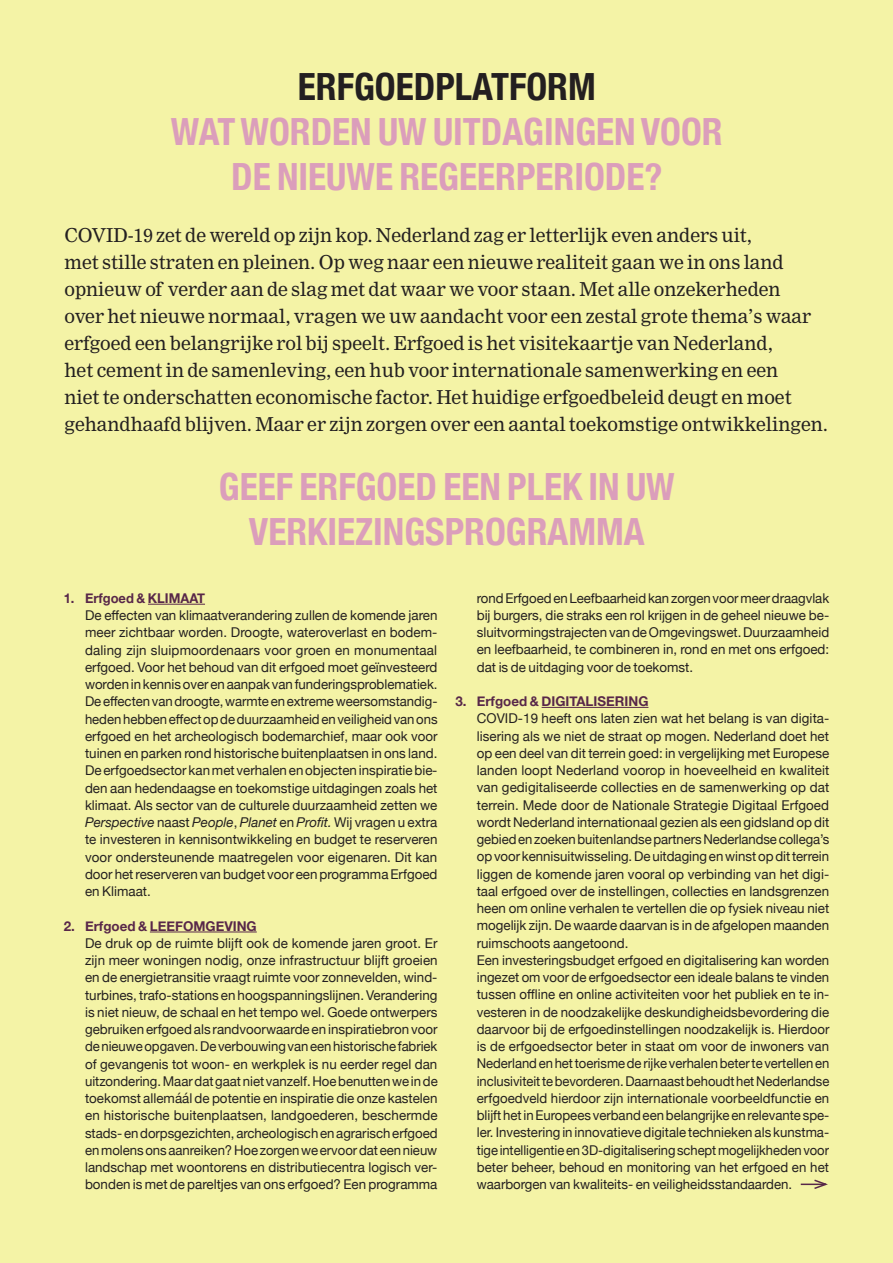
<style>
.page{position:relative;width:893px;height:1263px;background:#f4f3a6}
.page>*{position:absolute;margin:0;border:0;box-sizing:border-box;transform-origin:0 0}
.bodykopgroot{font:700 condensed 37.5px/45px "Helvetica Neue";color:#db9ebb;text-align:center}
.bodykopgroot-2{font:700 condensed 37.5px "Helvetica Neue";color:#231f20}
.INTRO{font:18.75px/27px "Nimrod MT Std";color:#231f20}
.body{font:13.5px/17.2px "Helvetica Neue";color:#231f20;text-align:justify}
.body-2{font:700 13.5px "Helvetica Neue";color:#582749}
.body-3{font:700 13.5px "Helvetica Neue";color:#582749;scale:.96 1}
.s1{font-style:italic}
</style>
<div class="page">
<hr style="left:148px;top:604px;width:57px;height:1px;background:#582749">
<hr style="left:150px;top:932px;width:107px;height:1px;background:#582749">
<hr style="left:542px;top:707px;width:106px;height:1px;background:#582749">
<hr style="left:801px;top:1183px;width:25px;height:2px;background:#582749">
<svg style="left:813px;top:1179px;width:15px;height:10px"></svg>
<p class="bodykopgroot-2" style="left:298px;top:55px;width:299px">ERFGOEDPLATFORM</p>
<p class="bodykopgroot" style="left:171px;top:106px;width:553px">WAT WORDEN UW UITDAGINGEN VOOR<br>DE NIEUWE REGEERPERIODE?</p>
<p class="INTRO" style="left:64px;top:222px;width:765px">COVID-19 zet de wereld op zijn kop. Nederland zag er letterlijk even anders uit,<br>met stille straten en pleinen. Op weg naar een nieuwe realiteit gaan we in ons land opnieuw of verder aan de slag met dat waar we voor staan. Met alle onzekerheden<br>over het nieuwe normaal, vragen we uw aandacht voor een zestal grote thema’s waar erfgoed een belangrijke rol bij speelt. Erfgoed is het visitekaartje van Nederland,<br>het cement in de samenleving, een hub voor internationale samenwerking en een<br>niet te onderschatten economische factor. Het huidige erfgoedbeleid deugt en moet gehandhaafd blijven. Maar er zijn zorgen over een aantal toekomstige ontwikkelingen.</p>
<p class="bodykopgroot" style="left:219px;top:462px;width:457px">GEEF ERFGOED EEN PLEK IN UW<br>VERKIEZINGSPROGRAMMA</p>
<p class="body-3" style="left:64px;top:587px;width:149px">1. Erfgoed &amp; KLIMAAT</p>
<p class="body" style="left:85px;top:607px;width:354px">De effecten van klimaatverandering zullen de komende jaren meer zichtbaar worden. Droogte, wateroverlast en bodem&shy;daling zijn sluipmoordenaars voor groen en monumentaal erfgoed. Voor het behoud van dit erfgoed moet geïnvesteerd worden in kennis over en aanpak van funderingsproblematiek.<br>De effecten van droogte, warmte en extreme weersomstandig&shy;heden hebben effect op de duurzaamheid en veiligheid van ons erfgoed en het archeologisch bodemarchief, maar ook voor tuinen en parken rond historische buitenplaatsen in ons land.</p>
<p class="body" style="left:85px;top:763px;width:354px">De erfgoedsector kan met verhalen en objecten inspiratie bie&shy;den aan hedendaagse en toekomstige uitdagingen zoals het klimaat. Als sector van de culturele duurzaamheid zetten we <span class="s1">Perspective</span> naast <span class="s1">People</span>, <span class="s1">Planet</span> en <span class="s1">Profit.</span> Wij vragen u extra te investeren in kennisontwikkeling en budget te reserveren voor ondersteunende maatregelen voor eigenaren. Dit kan door het reserveren van budget voor een programma Erfgoed en Klimaat.</p>
<p class="body-2" style="left:64px;top:915px;width:195px">2. Erfgoed &amp; LEEFOMGEVING</p>
<p class="body" style="left:85px;top:935px;width:354px">De druk op de ruimte blijft ook de komende jaren groot. Er zijn meer woningen nodig, onze infrastructuur blijft groeien en de energietransitie vraagt ruimte voor zonnevelden, wind&shy;turbines, trafo-stations en hoogspanningslijnen. Verandering is niet nieuw, de schaal en het tempo wel. Goede ontwerpers gebruiken erfgoed als randvoorwaarde en inspiratiebron voor de nieuwe opgaven. De verbouwing van een historische fabriek of gevangenis tot woon- en werkplek is nu eerder regel dan uitzondering. Maar dat gaat niet vanzelf. Hoe benutten we in de toekomst allemáál de potentie en inspiratie die onze kastelen en historische buitenplaatsen, landgoederen, beschermde stads- en dorpsgezichten, archeologisch en agrarisch erfgoed en molens ons aanreiken? Hoe zorgen we ervoor dat een nieuw landschap met woontorens en distributiecentra logisch ver&shy;bonden is met de pareltjes van ons erfgoed? Een programma</p>
<p class="body" style="left:477px;top:590px;width:354px">rond Erfgoed en Leefbaarheid kan zorgen voor meer draagvlak bij burgers, die straks een rol krijgen in de geheel nieuwe be&shy;sluitvormingstrajecten van de Omgevingswet. Duurzaamheid en leefbaarheid, te combineren in, rond en met ons erfgoed: dat is de uitdaging voor de toekomst.</p>
<p class="body-2" style="left:455px;top:691px;width:194px">3. Erfgoed &amp; DIGITALISERING</p>
<p class="body" style="left:477px;top:711px;width:354px">COVID-19 heeft ons laten zien wat het belang is van digita&shy;lisering als we niet de straat op mogen. Nederland doet het op een deel van dit terrein goed: in vergelijking met Europese landen loopt Nederland voorop in hoeveelheid en kwaliteit van gedigitaliseerde collecties en de samenwerking op dat terrein. Mede door de Nationale Strategie Digitaal Erfgoed wordt Nederland internationaal gezien als een gidsland op dit gebied en zoeken buitenlandse partners Nederlandse collega’s op voor kennisuitwisseling. De uitdaging en winst op dit terrein liggen de komende jaren vooral op verbinding van het digi&shy;taal erfgoed over de instellingen, collecties en landsgrenzen heen om online verhalen te vertellen die op fysiek niveau niet mogelijk zijn. De waarde daarvan is in de afgelopen maanden ruimschoots aangetoond.</p>
<p class="body" style="left:477px;top:952px;width:354px">Een investeringsbudget erfgoed en digitalisering kan worden ingezet om voor de erfgoedsector een ideale balans te vinden tussen offline en online activiteiten voor het publiek en te in&shy;vesteren in de noodzakelijke deskundigheidsbevordering die daarvoor bij de erfgoedinstellingen noodzakelijk is. Hierdoor is de erfgoedsector beter in staat om voor de inwoners van Nederland en het toerisme de rijke verhalen beter te vertellen en inclusiviteit te bevorderen. Daarnaast behoudt het Nederlandse erfgoedveld hierdoor zijn internationale voorbeeldfunctie en blijft het in Europees verband een belangrijke en relevante spe&shy;ler. Investering in innovatieve digitale technieken als kunstma&shy;tige intelligentie en 3D-digitalisering schept mogelijkheden voor beter beheer, behoud en monitoring van het erfgoed en het waarborgen van kwaliteits- en veiligheidsstandaarden.</p>
</div>
